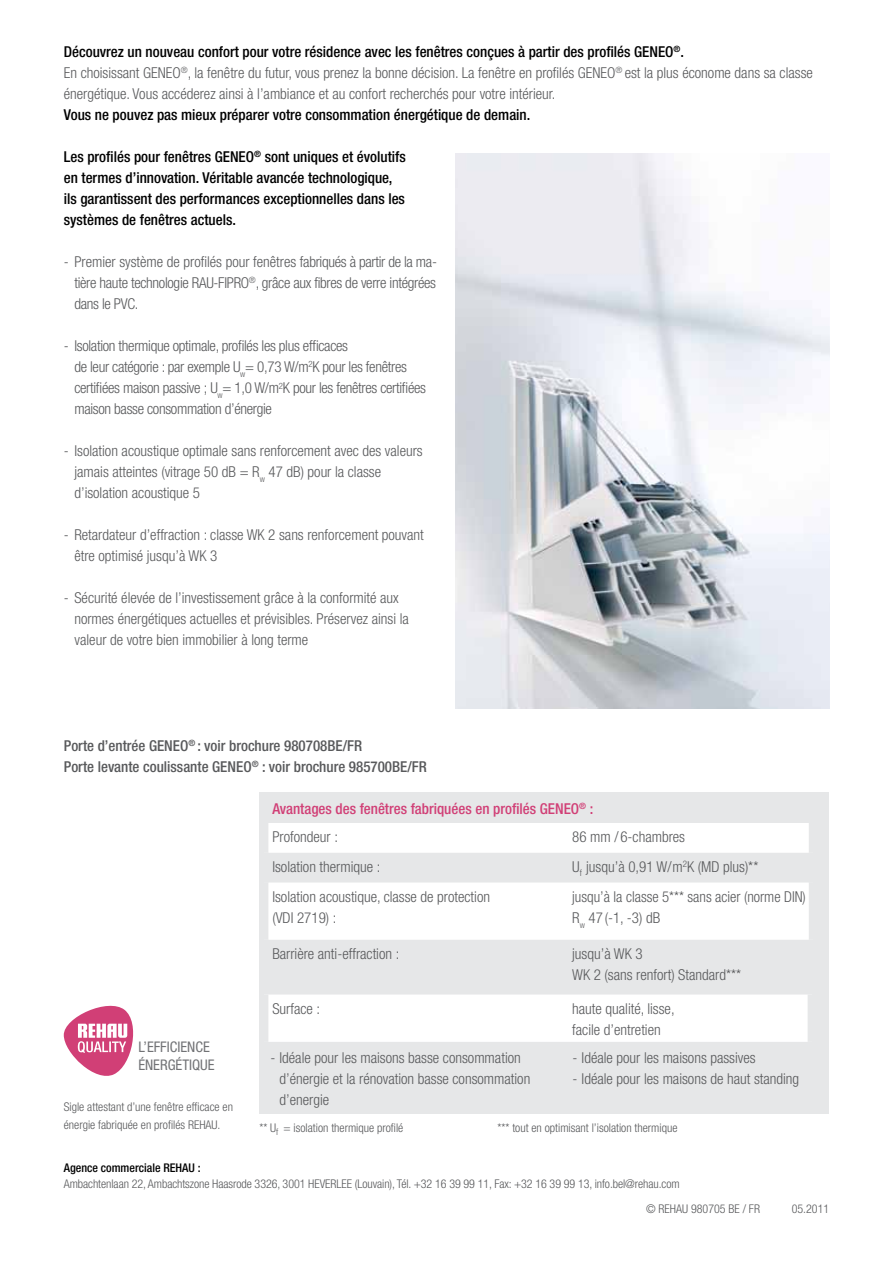
<style>
.page{position:relative;width:893px;height:1263px;background:#fff}
.page>*{position:absolute;margin:0;border:0;box-sizing:border-box;transform-origin:0 0}
.t1{font:300 condensed 15px/21px "Helvetica Neue LT Com";color:#58595b}
.t2{font:500 condensed 15px/21px "Helvetica Neue LT Com";color:#000}
.t3{font:300 condensed 15px/21px "Helvetica Neue LT Com";letter-spacing:-.02em;color:#58595b}
.t4{font:500 condensed 15px/21px "Helvetica Neue LT Com";color:#58595b}
.t5{font:500 condensed 15px/28.7px "Helvetica Neue LT Com";color:#d13f76}
.t6{font:condensed 14.7px/17.5px "Helvetica Neue LT Std";color:#717275}
.t7{font:300 condensed 12px/18px "Helvetica Neue LT Com";color:#58595b}
.t8{font:500 condensed 12px "Helvetica Neue LT Com";color:#000}
.s1{font-weight:500;color:#000}
.s2{font-weight:300;color:#58595b}
</style>
<div class="page">
<div style="left:259px;top:792px;width:570px;height:322px;background:#e6e7e8"></div>
<svg style="left:268px;top:823px;width:541px;height:117px;fill:#fff"></svg>
<div style="left:268px;top:994px;width:540px;height:48px;background:#fff"></div>
<img style="left:455px;top:153px;width:374px;height:555px">
<svg style="left:64px;top:1006px;width:70px;height:70px"></svg>
<p class="t1" style="left:64px;top:42px;width:751px"><span class="s1">Découvrez un nouveau confort pour votre résidence avec les fenêtres conçues à partir des profilés GENEO</span><sup>®</sup><span class="s1">.<br></span>En choisissant GENEO<sup>®</sup>, la fenêtre du futur, vous prenez la bonne décision. La fenêtre en profilés GENEO<sup>®</sup> est la plus économe dans sa classe énergétique. Vous accéderez ainsi à l’ambiance et au confort recherchés pour votre intérieur.</p>
<p class="t2" style="left:64px;top:104px;width:468px">Vous ne pouvez pas mieux préparer votre consommation énergétique de demain.</p>
<p class="t2" style="left:64px;top:146px;width:343px">Les profilés pour fenêtres GENEO<sup>®</sup> sont uniques et évolutifs en termes d’innovation. Véritable avancée technologique, ils garantissent des performances exceptionnelles dans les systèmes de fenêtres actuels.</p>
<p class="t1" style="left:74px;top:252px;width:364px;text-align:justify;text-indent:-11px">- Premier système de profilés pour fenêtres fabriqués à partir de la ma&shy;tière haute technologie RAU-FIPRO<sup>®</sup>, grâce aux fibres de verre intégrées dans le PVC.</p>
<p class="t3" style="left:74px;top:336px;width:353px;text-indent:-11px">- Isolation thermique optimale, profilés les plus efficaces<br>de leur catégorie : par exemple U<sub>w</sub>= 0,73 W/m<sup>2</sup>K pour les fenêtres certifiées maison passive ; U<sub>w</sub>= 1,0 W/m<sup>2</sup>K pour les fenêtres certifiées maison basse consommation d’énergie</p>
<p class="t1" style="left:74px;top:441px;width:350px;text-indent:-11px">- Isolation acoustique optimale sans renforcement avec des valeurs jamais atteintes (vitrage 50 dB = R<sub>w</sub> 47 dB) pour la classe d’isolation acoustique 5</p>
<p class="t1" style="left:74px;top:525px;width:351px;text-indent:-11px">- Retardateur d’effraction : classe WK 2 sans renforcement pouvant être optimisé jusqu’à WK 3</p>
<p class="t1" style="left:74px;top:588px;width:336px;text-indent:-11px">- Sécurité élevée de l’investissement grâce à la conformité aux normes énergétiques actuelles et prévisibles. Préservez ainsi la valeur de votre bien immobilier à long terme</p>
<p class="t4" style="left:64px;top:734px;width:364px">Porte d’entrée GENEO<sup>®</sup> : voir brochure 980708BE/FR<br>Porte levante coulissante GENEO<sup>®</sup> : voir brochure 985700BE/FR</p>
<p class="t5" style="left:272px;top:794px;width:323px">Avantages des fenêtres fabriquées en profilés GENEO<sup>®</sup> :<br><span class="s2">Profondeur :</span></p>
<p class="t1" style="left:572px;top:826px;width:114px">86 mm / 6-chambres</p>
<p class="t6" style="left:138px;top:1038px;width:78px">L’EFFICIENCE<br>ÉNERGÉTIQUE</p>
<p class="t7" style="left:64px;top:1097px;width:171px">Sigle attestant d’une fenêtre efficace en énergie fabriquée en profilés REHAU.</p>
<p class="t1" style="left:272px;top:856px;width:110px">Isolation thermique :</p>
<p class="t1" style="left:572px;top:856px;width:188px">U<sub>f</sub> jusqu’à 0,91 W/m<sup>2</sup>K (MD plus)**</p>
<p class="t1" style="left:272px;top:886px;width:219px">Isolation acoustique, classe de protection (VDI 2719) :</p>
<p class="t1" style="left:572px;top:886px;width:235px">jusqu’à la classe 5*** sans acier (norme DIN)<br>R<sub>w</sub> 47 (-1, -3) dB</p>
<p class="t1" style="left:272px;top:943px;width:128px">Barrière anti-effraction :</p>
<p class="t1" style="left:572px;top:943px;width:170px">jusqu’à WK 3<br>WK 2 (sans renfort) Standard***</p>
<p class="t1" style="left:272px;top:998px;width:49px">Surface :</p>
<p class="t1" style="left:572px;top:998px;width:104px">haute qualité, lisse, facile d’entretien</p>
<p class="t1" style="left:279px;top:1047px;width:252px;text-indent:-9px">- Idéale pour les maisons basse consommation d’énergie et la rénovation basse consommation d’energie</p>
<p class="t1" style="left:573px;top:1047px;width:185px">- Idéale pour les maisons passives</p>
<p class="t1" style="left:573px;top:1068px;width:228px">- Idéale pour les maisons de haut standing</p>
<p class="t7" style="left:259px;top:1119px;width:145px">** U<sub>f</sub> = isolation thermique profilé</p>
<p class="t7" style="left:497px;top:1119px;width:181px">*** tout en optimisant l’isolation thermique</p>
<p class="t8" style="left:64px;top:1160px;width:138px">Agence commerciale REHAU :</p>
<p class="t7" style="left:64px;top:1175px;width:617px">Ambachtenlaan 22, Ambachtszone Haasrode 3326, 3001 HEVERLEE (Louvain), Tél. +32 16 39 99 11, Fax: +32 16 39 99 13, info.bel@rehau.com</p>
<p class="t7" style="left:646px;top:1199px;width:115px">© REHAU 980705 BE / FR</p>
<p class="t7" style="left:792px;top:1199px;width:39px">05.2011</p>
</div>
